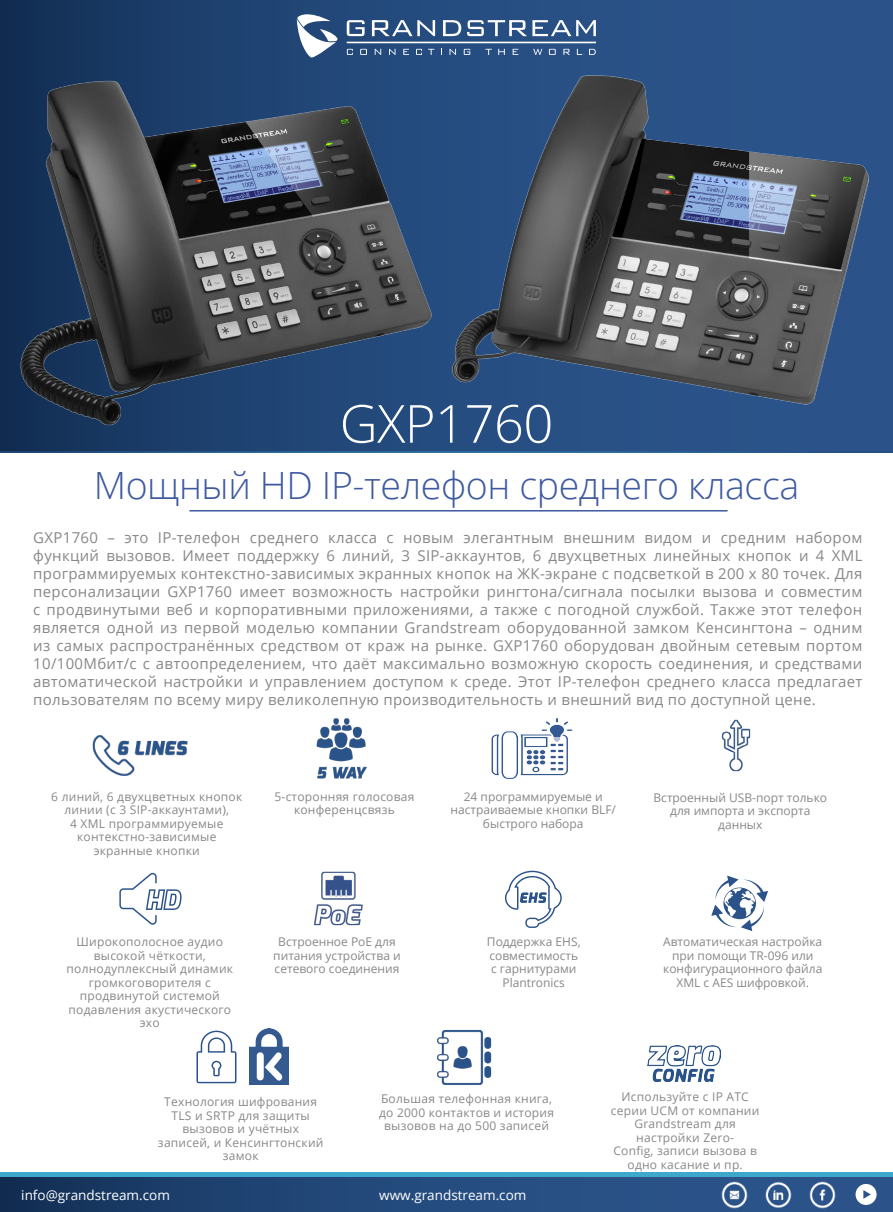
<style>
.page{position:relative;width:893px;height:1212px;background:#fff}
.page>*{position:absolute;margin:0;border:0;box-sizing:border-box;transform-origin:0 0}
.t1{font:300 52.5px "Open Sans";letter-spacing:-.01em;color:#fff}
.t2{font:300 37.5px "Open Sans";letter-spacing:-.01em;color:#3d59a0}
.t3{font:15px/18px "Open Sans";letter-spacing:.02em;color:#87888a;text-align:justify}
.t4{font:13.5px "Open Sans";color:#fff}
.t5{font:12px/13.5px "Open Sans";letter-spacing:.02em;color:#87888a;text-align:center}
.t6{font:12px/13.5px "Open Sans";color:#87888a;text-align:center}
</style>
<div class="page">
<svg style="left:0;top:0;width:893px;height:453px;background:#234979"></svg>
<div style="left:0;top:1176px;width:893px;height:36px;background:linear-gradient(to right,#16365f,#305b94)"></div>
<hr style="left:0;top:1173px;width:893px;height:4px;background:#3ea8cc">
<img style="left:765px;top:1182px;width:27px;height:27px">
<img style="left:810px;top:1182px;width:26px;height:26px">
<img style="left:721px;top:1182px;width:26px;height:26px">
<div style="left:855px;top:1184px;width:22px;height:21px;background:#fff;border-radius:50%"></div>
<svg style="left:863px;top:1190px;width:8px;height:9px"></svg>
<svg style="left:297px;top:14px;width:41px;height:39px"></svg>
<svg style="left:347px;top:20px;width:18px;height:16px"></svg>
<svg style="left:372px;top:20px;width:63px;height:16px"></svg>
<svg style="left:443px;top:20px;width:18px;height:16px"></svg>
<svg style="left:467px;top:20px;width:129px;height:16px"></svg>
<svg style="left:347px;top:49px;width:6px;height:4px"></svg>
<svg style="left:360px;top:49px;width:7px;height:4px"></svg>
<svg style="left:375px;top:49px;width:6px;height:4px"></svg>
<svg style="left:389px;top:49px;width:6px;height:4px"></svg>
<svg style="left:403px;top:49px;width:6px;height:4px"></svg>
<svg style="left:416px;top:49px;width:6px;height:4px"></svg>
<svg style="left:428px;top:49px;width:6px;height:4px"></svg>
<hr style="left:347px;top:42px;width:249px;height:1px;background:#fff">
<hr style="left:190px;top:510px;width:537px;height:1px;background:#3d59a0">
<img style="left:0;top:53px;width:461px;height:390px">
<svg style="left:119px;top:872px;width:63px;height:53px"></svg>
<svg style="left:196px;top:1030px;width:40px;height:53px"></svg>
<svg style="left:505px;top:871px;width:57px;height:57px"></svg>
<svg style="left:711px;top:875px;width:57px;height:56px"></svg>
<img style="left:491px;top:718px;width:82px;height:61px">
<img style="left:437px;top:1030px;width:55px;height:55px">
<img style="left:314px;top:871px;width:49px;height:55px">
<img style="left:316px;top:718px;width:51px;height:61px">
<img style="left:721px;top:719px;width:30px;height:53px">
<img style="left:92px;top:735px;width:96px;height:41px">
<img style="left:647px;top:1045px;width:74px;height:36px">
<img style="left:434px;top:44px;width:459px;height:390px">
<img style="left:249px;top:1028px;width:40px;height:57px">
<h1 class="t1" style="left:340px;top:388px;width:215px">GXP1760</h1>
<h2 class="t2" style="left:94px;top:459px;width:707px">Мощный HD IP-телефон среднего класса</h2>
<p class="t3" style="left:33px;top:528px;width:831px">GXP1760 – это IP-телефон среднего класса с новым элегантным внешним видом и средним набором функций вызовов. Имеет поддержку 6 линий, 3 SIP-аккаунтов, 6 двухцветных линейных кнопок и 4 XML программируемых контекстно-зависимых экранных кнопок на ЖК-экране с подсветкой в 200 x 80 точек. Для персонализации GXP1760 имеет возможность настройки рингтона/сигнала посылки вызова и совместим с продвинутыми веб и корпоративными приложениями, а также с погодной службой. Также этот телефон является одной из первой моделью компании Grandstream оборудованной замком Кенсингтона – одним из самых распространённых средством от краж на рынке. GXP1760 оборудован двойным сетевым портом 10/100Мбит/с с автоопределением, что даёт максимально возможную скорость соединения, и средствами автоматической настройки и управлением доступом к среде. Этот IP-телефон среднего класса предлагает пользователям по всему миру великолепную производительность и внешний вид по доступной цене.</p>
<p class="t5" style="left:51px;top:789px;width:193px">6 линий, 6 двухцветных кнопок линии (с 3 SIP-аккаунтами),<br>4 XML программируемые контекстно-зависимые экранные кнопки</p>
<p class="t5" style="left:67px;top:935px;width:168px">Широкополосное аудио высокой чёткости, полнодуплексный динамик громкоговорителя с продвинутой системой подавления акустического эхо</p>
<p class="t5" style="left:274px;top:789px;width:141px">5-сторонняя голосовая конференцсвязь</p>
<p class="t6" style="left:450px;top:789px;width:167px">24 программируемые и настраиваемые кнопки BLF/ быстрого набора</p>
<p class="t6" style="left:273px;top:934px;width:129px">Встроенное PoE для питания устройства и сетевого соединения</p>
<p class="t6" style="left:487px;top:934px;width:95px">Поддержка EHS, совместимость с гарнитурами<br>Plantronics</p>
<p class="t6" style="left:653px;top:790px;width:175px">Встроенный USB-порт только для импорта и экспорта данных</p>
<p class="t6" style="left:663px;top:934px;width:161px">Автоматическая настройка при помощи TR-096 или конфигурационного файла<br>XML с AES шифровкой.</p>
<p class="t5" style="left:158px;top:1095px;width:167px">Технология шифрования<br>TLS и SRTP для защиты вызовов и учётных записей, и Кенсингтонский замок</p>
<p class="t5" style="left:379px;top:1092px;width:176px">Большая телефонная книга, до 2000 контактов и история вызовов на до 500 записей</p>
<p class="t4" style="left:21px;top:1186px;width:150px">info@grandstream.com</p>
<p class="t4" style="left:379px;top:1186px;width:149px">www.grandstream.com</p>
<p class="t5" style="left:611px;top:1089px;width:150px">Используйте с IP АТС серии UCM от компании<br>Grandstream для настройки Zero-<br>Config, записи вызова в одно касание и пр.</p>
</div>
